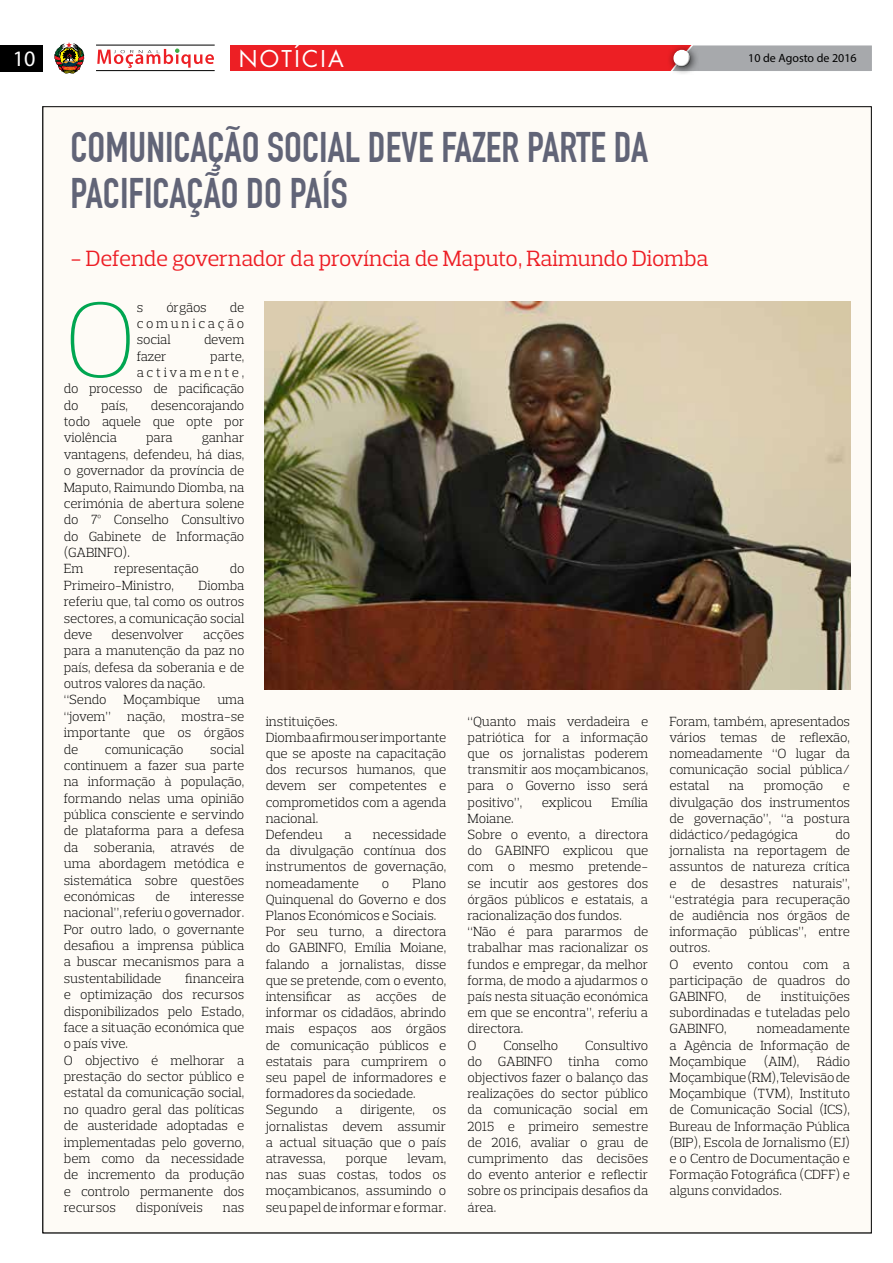
<style>
.page{position:relative;width:893px;height:1263px;background:#fff}
.page>*{position:absolute;margin:0;border:0;box-sizing:border-box;transform-origin:0 0}
.t1{font:200 108.75px "Prelo Slab";color:#00a651}
.t2{font:700 41.85px/45.9px "DIN Condensed";color:#616477}
.t3{font:22.5px "Prelo Slab";letter-spacing:-.015em;color:#ed1d24}
.t4{font:22.5px "Futura";letter-spacing:.1em;color:#fff}
.t5{font:22.2px "Myriad Pro";color:#fff}
.t6{font:300 13.5px/16.2px "Prelo Slab";letter-spacing:-.01em;color:#000;text-align:justify}
.t7{font:300 13.5px "Prelo Slab";letter-spacing:.19em;color:#000}
.t8{font:12px "Myriad Pro";color:#000}
</style>
<div class="page">
<div style="left:230px;top:45px;width:642px;height:26px;background:#ed1f24"></div>
<div style="left:699px;top:45px;width:173px;height:26px;background:#a7a9ac"></div>
<div style="left:0;top:45px;width:43px;height:26px;background:#000"></div>
<div style="left:42px;top:31px;width:55px;height:55px;background:#fff"></div>
<svg style="left:54px;top:42px;width:30px;height:32px"></svg>
<div style="left:667px;top:44px;width:32px;height:32px;background:#000;opacity:.75"></div>
<div style="left:672px;top:49px;width:20px;height:14px;background:#fff;opacity:.75"></div>
<div style="left:672px;top:52px;width:20px;height:17px;background:#000;opacity:.75"></div>
<hr style="left:96px;top:70px;width:119px;height:1px;background:#000">
<hr style="left:96px;top:45px;width:119px;height:1px;background:#000">
<svg style="left:97px;top:48px;width:117px;height:20px"></svg>
<div style="left:43px;top:107px;width:828px;height:1126px;background:#fefbf6"></div>
<img style="left:265px;top:301px;width:585px;height:389px">
<h3 class="t5" style="left:13px;top:45px;width:24px">10</h3>
<h3 class="t4" style="left:239px;top:43px;width:106px">NOTÍCIA</h3>
<p class="t8" style="left:748px;top:51px;width:110px">10 de Agosto de 2016</p>
<h2 class="t2" style="left:70px;top:125px;width:579px">COMUNICAÇÃO SOCIAL DEVE FAZER PARTE DA<br>PACIFICAÇÃO DO PAÍS</h2>
<h3 class="t3" style="left:70px;top:245px;width:640px">- Defende governador da província de Maputo, Raimundo Diomba</h3>
<h1 class="t1" style="left:64px;top:274px;width:74px">O</h1>
<p class="t6" style="left:137px;top:299px;width:8px">s</p>
<p class="t6" style="left:166px;top:299px;width:42px">órgãos</p>
<p class="t6" style="left:137px;top:299px;width:109px;text-indent:93px">de comunicação social</p>
<p class="t6" style="left:204px;top:332px;width:42px">devem</p>
<p class="t6" style="left:137px;top:348px;width:31px">fazer</p>
<p class="t6" style="left:210px;top:348px;width:36px">parte,</p>
<p class="t7" style="left:137px;top:364px;width:109px">activamente,</p>
<p class="t6" style="left:64px;top:381px;width:182px">do processo de pacificação</p>
<p class="t6" style="left:64px;top:397px;width:16px">do</p>
<p class="t6" style="left:101px;top:397px;width:28px">país,</p>
<p class="t6" style="left:64px;top:397px;width:182px;text-indent:87px">desencorajando todo aquele que opte por violência</p>
<p class="t6" style="left:64px;top:430px;width:182px;text-align:left;text-indent:138px">ganhar vantagens, defendeu, há dias, o governador da província de<br>Maputo, Raimundo Diomba, na cerimónia de abertura solene do 7º Conselho Consultivo do Gabinete de Informação (GABINFO).<br>Em</p>
<p class="t6" style="left:146px;top:430px;width:28px">para</p>
<p class="t6" style="left:114px;top:561px;width:86px">representação</p>
<p class="t6" style="left:230px;top:561px;width:16px">do</p>
<p class="t6" style="left:64px;top:577px;width:112px">Primeiro-Ministro,</p>
<p class="t6" style="left:64px;top:577px;width:182px;text-indent:135px">Diomba referiu que, tal como os outros sectores, a comunicação social deve</p>
<p class="t6" style="left:112px;top:626px;width:74px">desenvolver</p>
<p class="t6" style="left:64px;top:626px;width:182px;text-align:left;text-indent:139px">acções para a manutenção da paz no país, defesa da soberania e de outros valores da nação. “Sendo</p>
<p class="t6" style="left:123px;top:692px;width:78px">Moçambique</p>
<p class="t6" style="left:64px;top:692px;width:182px;text-indent:154px">uma “jovem” nação, mostra-se importante que os órgãos de</p>
<p class="t6" style="left:64px;top:741px;width:182px;text-indent:146px">social continuem a fazer sua parte na informação à população, formando nelas uma opinião pública consciente e servindo de plataforma para a defesa da soberania, através de uma abordagem metódica e sistemática sobre questões económicas</p>
<p class="t6" style="left:105px;top:741px;width:80px">comunicação</p>
<p class="t6" style="left:64px;top:888px;width:182px;text-indent:126px">interesse nacional”, referiu o governador.<br>Por outro lado, o governante desafiou a imprensa pública a buscar mecanismos para a sustentabilidade</p>
<p class="t6" style="left:155px;top:888px;width:16px">de</p>
<p class="t6" style="left:64px;top:970px;width:182px;text-align:left;text-indent:121px">financeira e optimização dos recursos disponibilizados pelo Estado, face a situação económica que o país vive.<br>O objectivo é melhorar a prestação do sector público e estatal da comunicação social, no quadro geral das políticas de austeridade adoptadas e implementadas pelo governo, bem como da necessidade de incremento da produção e controlo permanente dos recursos</p>
<p class="t6" style="left:136px;top:1199px;width:69px">disponíveis</p>
<p class="t6" style="left:223px;top:1199px;width:23px">nas</p>
<p class="t6" style="left:266px;top:713px;width:182px;text-align:left">instituições.<br>Diomba afirmou ser importante que se aposte na capacitação dos recursos humanos, que devem ser competentes e comprometidos com a agenda nacional.<br>Defendeu</p>
<p class="t6" style="left:266px;top:826px;width:182px;text-indent:107px">necessidade da divulgação contínua dos instrumentos de governação, nomeadamente</p>
<p class="t6" style="left:344px;top:826px;width:9px">a</p>
<p class="t6" style="left:266px;top:875px;width:182px;text-align:left;text-indent:147px">Plano<br>Quinquenal do Governo e dos<br>Planos Económicos e Sociais.<br>Por seu turno, a directora do GABINFO, Emília Moiane, falando a jornalistas, disse que se pretende, com o evento, intensificar as acções de informar os cidadãos, abrindo mais espaços aos órgãos de comunicação públicos e estatais para cumprirem o seu papel de informadores e formadores da sociedade.<br>Segundo</p>
<p class="t6" style="left:382px;top:875px;width:9px">o</p>
<p class="t6" style="left:336px;top:1102px;width:9px">a</p>
<p class="t6" style="left:360px;top:1102px;width:56px">dirigente,</p>
<p class="t6" style="left:266px;top:1102px;width:182px;text-indent:167px">os jornalistas devem assumir a actual situação que o país atravessa,</p>
<p class="t6" style="left:266px;top:1150px;width:182px;text-indent:142px">levam, nas suas costas, todos os moçambicanos, assumindo o seu papel de informar e formar.</p>
<p class="t6" style="left:346px;top:1150px;width:43px">porque</p>
<p class="t6" style="left:468px;top:713px;width:182px">“Quanto mais verdadeira e patriótica for a informação que os jornalistas poderem transmitir aos moçambicanos, para o Governo isso será positivo”,</p>
<p class="t6" style="left:542px;top:794px;width:52px">explicou</p>
<p class="t6" style="left:612px;top:794px;width:38px">Emília</p>
<p class="t6" style="left:468px;top:810px;width:182px;text-align:left">Moiane.<br>Sobre o evento, a directora do GABINFO explicou que com o mesmo pretende&shy;se incutir aos gestores dos órgãos públicos e estatais, a racionalização dos fundos. “Não é para pararmos de trabalhar mas racionalizar os fundos e empregar, da melhor forma, de modo a ajudarmos o país nesta situação económica em que se encontra”, referiu a directora.<br>O</p>
<p class="t6" style="left:468px;top:1037px;width:182px;text-indent:118px">Consultivo do GABINFO tinha como objectivos fazer o balanço das realizações do sector público da comunicação social em 2015 e primeiro semestre de 2016, avaliar o grau de cumprimento das decisões do evento anterior e reflectir sobre os principais desafios da área.</p>
<p class="t6" style="left:503px;top:1037px;width:57px">Conselho</p>
<p class="t6" style="left:669px;top:713px;width:182px">Foram, também, apresentados vários temas de reflexão, nomeadamente “O lugar da comunicação social pública/ estatal</p>
<p class="t6" style="left:729px;top:778px;width:17px">na</p>
<p class="t6" style="left:764px;top:778px;width:61px">promoção</p>
<p class="t6" style="left:669px;top:778px;width:182px;text-indent:173px">e divulgação dos instrumentos de governação”, “a postura didáctico/pedagógica</p>
<p class="t6" style="left:669px;top:826px;width:182px;text-align:left;text-indent:166px">do jornalista na reportagem de assuntos de natureza crítica e de desastres naturais”, “estratégia para recuperação de audiência nos órgãos de informação públicas”, entre outros.<br>O evento contou com a participação de quadros do<br>GABINFO,</p>
<p class="t6" style="left:669px;top:988px;width:182px;text-indent:111px">instituições subordinadas e tuteladas pelo GABINFO,</p>
<p class="t6" style="left:746px;top:988px;width:16px">de</p>
<p class="t6" style="left:669px;top:1021px;width:182px;text-indent:87px">nomeadamente a Agência de Informação de Moçambique</p>
<p class="t6" style="left:764px;top:1053px;width:37px">(AIM),</p>
<p class="t6" style="left:669px;top:1053px;width:182px;text-indent:147px">Rádio Moçambique (RM), Televisão de Moçambique (TVM), Instituto de Comunicação Social (ICS), Bureau de Informação Pública (BIP), Escola de Jornalismo (EJ) e o Centro de Documentação e Formação Fotográfica (CDFF) e alguns convidados.</p>
</div>
